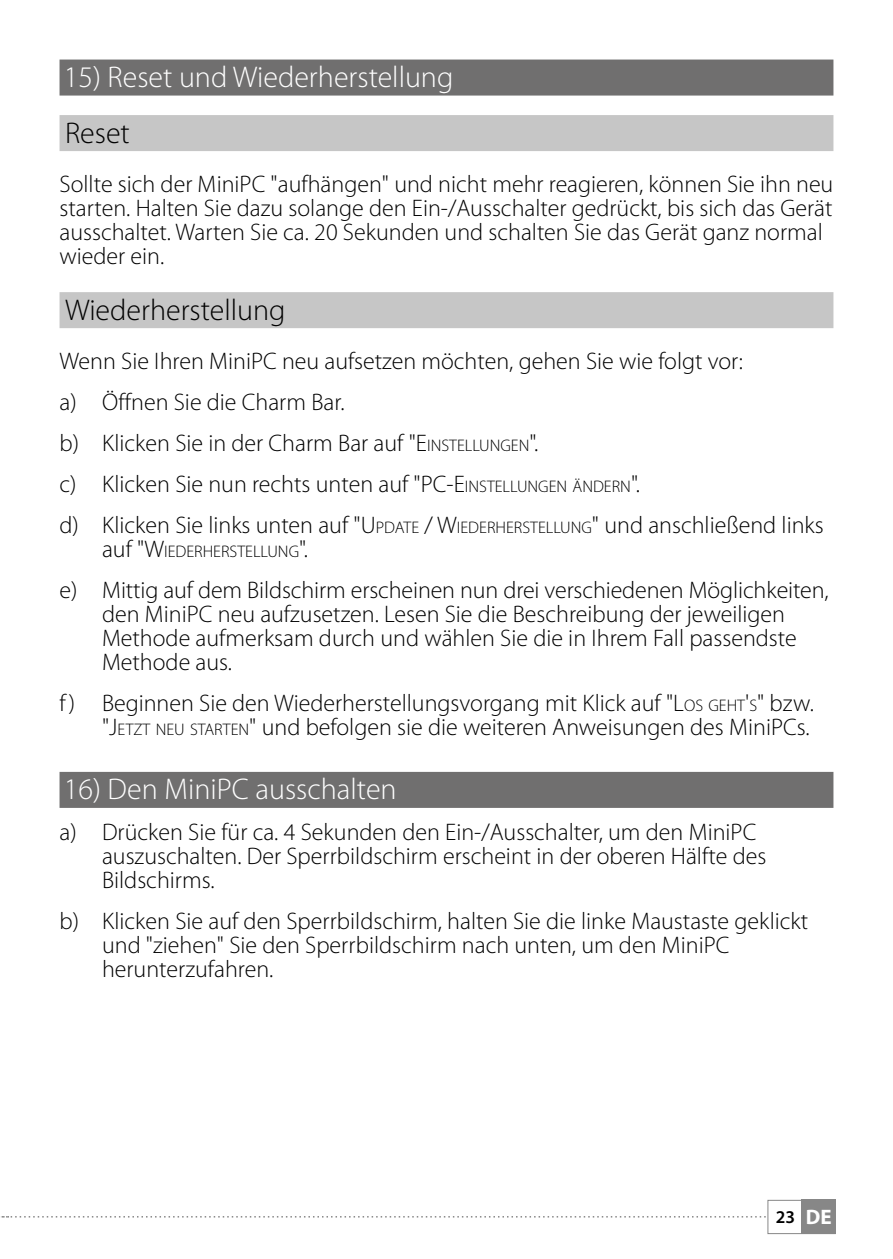
<style>
.page{position:relative;width:893px;height:1259px;background:#fff}
.page>*{position:absolute;margin:0;border:0;box-sizing:border-box;transform-origin:0 0}
.t1{font:300 30px "Myriad Pro";color:#fff}
.t2{font:300 30px "Myriad Pro";color:#000}
.t3{font:300 24px/24px "Myriad Pro";color:#000}
.t4{font:600 18px "Myriad Pro";color:#000}
.t5{font:300 16.8px "Myriad Pro";color:#000}
.s1{font-style:inherit}
.s2{font-size:16.8px}
.s3{font-size:24px}
.s4{font-weight:700;font-size:21px;color:#fff}
</style>
<div class="page">
<div style="left:801px;top:1200px;width:35px;height:34px;background:#878787"></div>
<div style="left:767px;top:1200px;width:69px;height:34px;border:1px solid #878787"></div>
<svg style="left:1px;top:1216px;width:765px;height:1px"></svg>
<div style="left:60px;top:60px;width:773px;height:36px;background:#706f6f"></div>
<div style="left:60px;top:115px;width:773px;height:36px;background:#c6c6c6"></div>
<div style="left:60px;top:292px;width:773px;height:36px;background:#c6c6c6"></div>
<div style="left:60px;top:772px;width:773px;height:36px;background:#706f6f"></div>
<p class="t1" style="left:64px;top:61px;width:391px">15) Reset und Wiederherstellung</p>
<p class="t2" style="left:65px;top:116px;width:66px">Reset</p>
<p class="t3" style="left:60px;top:172px;width:775px">Sollte sich der MiniPC "aufhängen" und nicht mehr reagieren, können Sie ihn neu starten. Halten Sie dazu solange den Ein-/Ausschalter gedrückt, bis sich das Gerät ausschaltet. Warten Sie ca. 20 Sekunden und schalten Sie das Gerät ganz normal wieder ein.</p>
<p class="t2" style="left:65px;top:293px;width:222px">Wiederherstellung</p>
<p class="t3" style="left:60px;top:341px;width:766px;line-height:41.1px">Wenn Sie Ihren MiniPC neu aufsetzen möchten, gehen Sie wie folgt vor:<br>a) Öffnen Sie die Charm Bar.<br>b) Klicken Sie in der Charm Bar auf "<span class="s1">E</span><span class="s2">INSTELLUNGEN</span>".<br>c) Klicken Sie nun rechts unten auf "<span class="s1">PC-E</span><span class="s2">INSTELLUNGEN ÄNDERN</span>".<br>d) Klicken Sie links unten auf "<span class="s1">U</span> <span class="s2">PDATE</span> <span class="s1">/ W</span><span class="s2">IEDERHERSTELLUNG</span>" und anschließend links</p>
<p class="t5" style="left:102px;top:542px;width:207px"><span class="s3">auf "</span><span class="s3">W</span>IEDERHERSTELLUNG<span class="s3">".</span></p>
<p class="t3" style="left:102px;top:579px;width:728px;text-indent:-43px">e) Mittig auf dem Bildschirm erscheinen nun drei verschiedenen Möglichkeiten, den MiniPC neu aufzusetzen. Lesen Sie die Beschreibung der jeweiligen Methode aufmerksam durch und wählen Sie die in Ihrem Fall passendste Methode aus.</p>
<p class="t3" style="left:60px;top:692px;width:756px;text-align:right">f ) Beginnen Sie den Wiederherstellungsvorgang mit Klick auf "<span class="s1">L</span><span class="s2">OS GEHT</span><span class="s1">'</span><span class="s2">S</span>" bzw. "<span class="s1">J</span><span class="s2">ETZT NEU STARTEN</span>" und befolgen sie die weiteren Anweisungen des MiniPCs.</p>
<p class="t1" style="left:64px;top:773px;width:334px">16) Den MiniPC ausschalten</p>
<p class="t3" style="left:102px;top:821px;width:666px;text-indent:-43px">a) Drücken Sie für ca. 4 Sekunden den Ein-/Ausschalter, um den MiniPC auszuschalten. Der Sperrbildschirm erscheint in der oberen Hälfte des<br>Bildschirms.</p>
<p class="t3" style="left:102px;top:910px;width:707px;text-indent:-43px">b) Klicken Sie auf den Sperrbildschirm, halten Sie die linke Maustaste geklickt und "ziehen" Sie den Sperrbildschirm nach unten, um den MiniPC herunterzufahren.</p>
<p class="t4" style="left:776px;top:1205px;width:57px">23 <span class="s4">DE</span></p>
</div>
